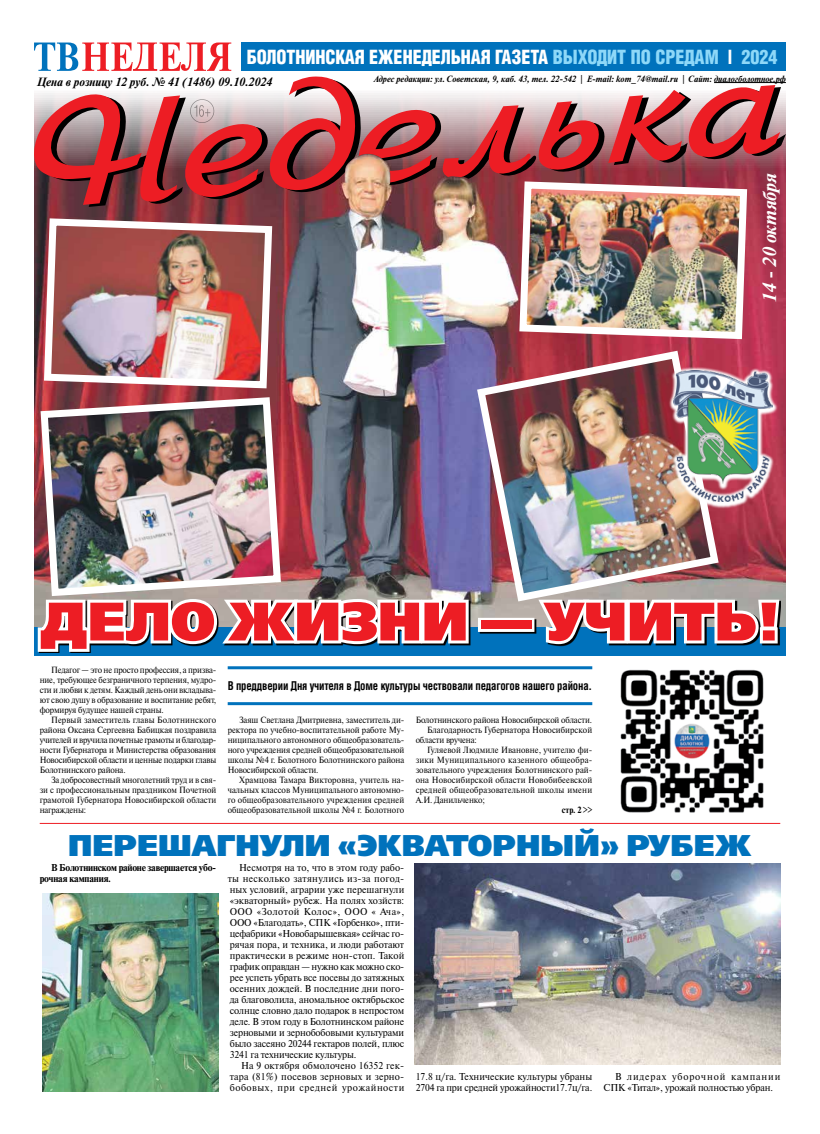
<style>
.page{position:relative;width:820px;height:1134px;background:#fff}
.page>*{position:absolute;margin:0;border:0;box-sizing:border-box;transform-origin:0 0}
.t1{font:54px "Free Set Black C";color:#ed1d24}
.t2{font:29.9px "Free Set Black C";color:#0072bc}
.t3{font:19px "AG Letterica Demi Condensed C";color:#fff;scale:.95 1}
.t4{font:italic 700 19px "Newton C";color:#fff}
.t5{font:italic 700 12px "Newton C";color:#000}
.t6{font:700 11.7px "AG Letterica Condensed C";letter-spacing:-.015em;color:#000;scale:.92 1}
.t7{font:10px/11px "Newton C";letter-spacing:-.015em;color:#000;text-align:justify;scale:.96 1}
.t8{font:700 10px/11px "Newton C";letter-spacing:-.025em;color:#000;scale:.96 1}
.t9{font:9px/10px "Newton C";color:#000;text-align:justify;scale:.92 1}
.t10{font:italic 700 9px "Newton C";color:#000;scale:.96 1}
.t11{font:9px "Newton C";letter-spacing:.025em;color:#000;scale:.92 1}
.t12{font:9px "Newton C";letter-spacing:.02em;color:#000;scale:.92 1}
.t13{font:700 9px "Newton C";color:#000;scale:.92 1}
.s1{color:#8ed8f8}
</style>
<div class="page">
<img style="left:34px;top:205px;width:751px;height:422px">
<svg style="left:34px;top:43px;width:197px;height:28px"></svg>
<div style="left:241px;top:43px;width:544px;height:28px;background:#0072bc"></div>
<img style="left:473px;top:347px;width:249px;height:253px">
<img style="left:37px;top:393px;width:247px;height:203px">
<img style="left:515px;top:207px;width:235px;height:136px">
<img style="left:40px;top:215px;width:236px;height:177px">
<img style="left:34px;top:76px;width:746px;height:129px">
<div style="left:34px;top:627px;width:751px;height:29px;background:#0072bc"></div>
<svg style="left:471px;top:600px;width:64px;height:34px"></svg>
<svg style="left:35px;top:596px;width:436px;height:57px"></svg>
<div style="left:478px;top:618px;width:56px;height:14px;border:6px solid #fff"></div>
<svg style="left:535px;top:595px;width:247px;height:52px"></svg>
<hr style="left:227px;top:666px;width:365px;height:3px;background:#0072bc">
<hr style="left:227px;top:702px;width:365px;height:3px;background:#0072bc">
<img style="left:620px;top:669px;width:144px;height:144px">
<hr style="left:40px;top:823px;width:740px;height:1px;background:#ed1d24">
<img style="left:43px;top:893px;width:175px;height:198px">
<img style="left:414px;top:863px;width:366px;height:201px">
<img style="left:341px;top:154px;width:143px;height:59px">
<svg style="left:668px;top:367px;width:109px;height:142px;background:#bf646d"></svg>
<img style="left:673px;top:370px;width:99px;height:132px">
<h3 class="t3" style="left:247px;top:45px;width:560px">БОЛОТНИНСКАЯ ЕЖЕНЕДЕЛЬНАЯ ГАЗЕТА <span class="s1">ВЫХОДИТ ПО СРЕДАМ</span> | <span class="s1">2024</span></h3>
<h3 class="t5" style="left:37px;top:75px;width:237px">Цена в розницу 12 руб. № 41 (1486) 09.10.2024</h3>
<p class="t10" style="left:374px;top:74px;width:430px">Адрес редакции: ул. Советская, 9, каб. 43, тел. 22-542 | E-mail: kom_74@mail.ru | Сайт: диалогболотное.рф</p>
<h3 class="t4" style="left:759px;top:303px;width:132px;rotate:-90deg">14 - 20 октября</h3>
<h1 class="t1" style="left:40px;top:587px;width:741px">ДЕЛО ЖИЗНИ — УЧИТЬ!</h1>
<p class="t9" style="left:40px;top:665px;width:193px;text-indent:11px">Педагог — это не просто профессия, а призва&shy;ние, требующее безграничного терпения, мудро&shy;сти и любви к детям. Каждый день они вкладыва&shy;ют свою душу в образование и воспитание ребят, формируя будущее нашей страны.</p>
<p class="t9" style="left:40px;top:715px;width:193px;text-indent:11px">Первый заместитель главы Болотнинского района Оксана Сергеевна Бабицкая поздравила учителей и вручила почетные грамоты и благодар&shy;ности Губернатора и Министерства образования Новосибирской области и ценные подарки главы Болотнинского района.</p>
<p class="t9" style="left:40px;top:775px;width:193px;text-indent:11px">За добросовестный многолетний труд и в свя&shy;зи с профессиональным праздником Почетной грамотой Губернатора Новосибирской области награждены:</p>
<p class="t6" style="left:227px;top:679px;width:397px">В преддверии Дня учителя в Доме культуры чествовали педагогов нашего района.</p>
<p class="t9" style="left:227px;top:715px;width:193px;text-indent:11px">Заяш Светлана Дмитриевна, заместитель ди&shy;ректора по учебно-воспитательной работе Му&shy;ниципального автономного общеобразователь&shy;ного учреждения средней общеобразовательной школы №4 г. Болотного Болотнинского района Новосибирской области.</p>
<p class="t9" style="left:227px;top:775px;width:193px;text-indent:11px">Храмцова Тамара Викторовна, учитель на&shy;чальных классов Муниципального автономно&shy;го общеобразовательного учреждения средней общеобразовательной школы №4 г. Болотного</p>
<p class="t9" style="left:415px;top:715px;width:193px">Болотнинского района Новосибирской области.</p>
<p class="t9" style="left:427px;top:725px;width:181px">Благодарность Губернатора Новосибирской</p>
<p class="t9" style="left:415px;top:735px;width:68px">области вручена:</p>
<p class="t9" style="left:427px;top:745px;width:181px">Гуляевой Людмиле Ивановне, учителю фи-</p>
<p class="t11" style="left:415px;top:755px;width:193px">зики Муниципального казенного общеобра-</p>
<p class="t9" style="left:415px;top:765px;width:193px">зовательного учреждения Болотнинского рай-</p>
<p class="t9" style="left:415px;top:775px;width:193px">она Новосибирской области Новобибеевской</p>
<p class="t12" style="left:415px;top:785px;width:193px">средней общеобразовательной школы имени</p>
<p class="t9" style="left:415px;top:795px;width:77px">А.И. Данильченко;</p>
<p class="t13" style="left:561px;top:805px;width:34px">стр. 2 &gt;&gt;</p>
<h2 class="t2" style="left:68px;top:826px;width:684px">ПЕРЕШАГНУЛИ «ЭКВАТОРНЫЙ» РУБЕЖ</h2>
<p class="t8" style="left:40px;top:862px;width:185px;text-indent:11px">В Болотнинском районе завершается убо&shy;рочная кампания.</p>
<p class="t7" style="left:227px;top:862px;width:185px;text-indent:11px">Несмотря на то, что в этом году рабо&shy;ты несколько затянулись из-за погод&shy;ных условий, аграрии уже перешагнули «экваторный» рубеж. На полях хозйств:<br>ООО «Золотой Колос», ООО « Ача», ООО «Благодать», СПК «Горбенко», пти&shy;цефабрики «Новобарышевкая» сейчас го&shy;рячая пора, и техника, и люди работают практически в режиме нон-стоп. Такой график оправдан — нужно как можно ско&shy;рее успеть убрать все посевы до затяжных осенних дождей. В последние дни пого&shy;да благоволила, аномальное октябрьское солнце словно дало подарок в непростом деле. В этом году в Болотнинском районе зерновыми и зернобобовыми культурами было засеяно 20244 гектаров полей, плюс 3241 га технические культуры.</p>
<p class="t7" style="left:230px;top:1060px;width:183px;text-indent:11px">На 9 октября обмолочено 16352 гек&shy;тара (81%) посевов зерновых и зерно&shy;бобовых, при средней урожайности</p>
<p class="t7" style="left:415px;top:1071px;width:185px">17.8 ц/га. Технические культуры убраны<br>2704 га при средней урожайности17.7ц/га.</p>
<p class="t7" style="left:603px;top:1071px;width:185px;text-indent:11px">В лидерах уборочной кампании<br>СПК «Титал», урожай полностью убран.</p>
</div>
